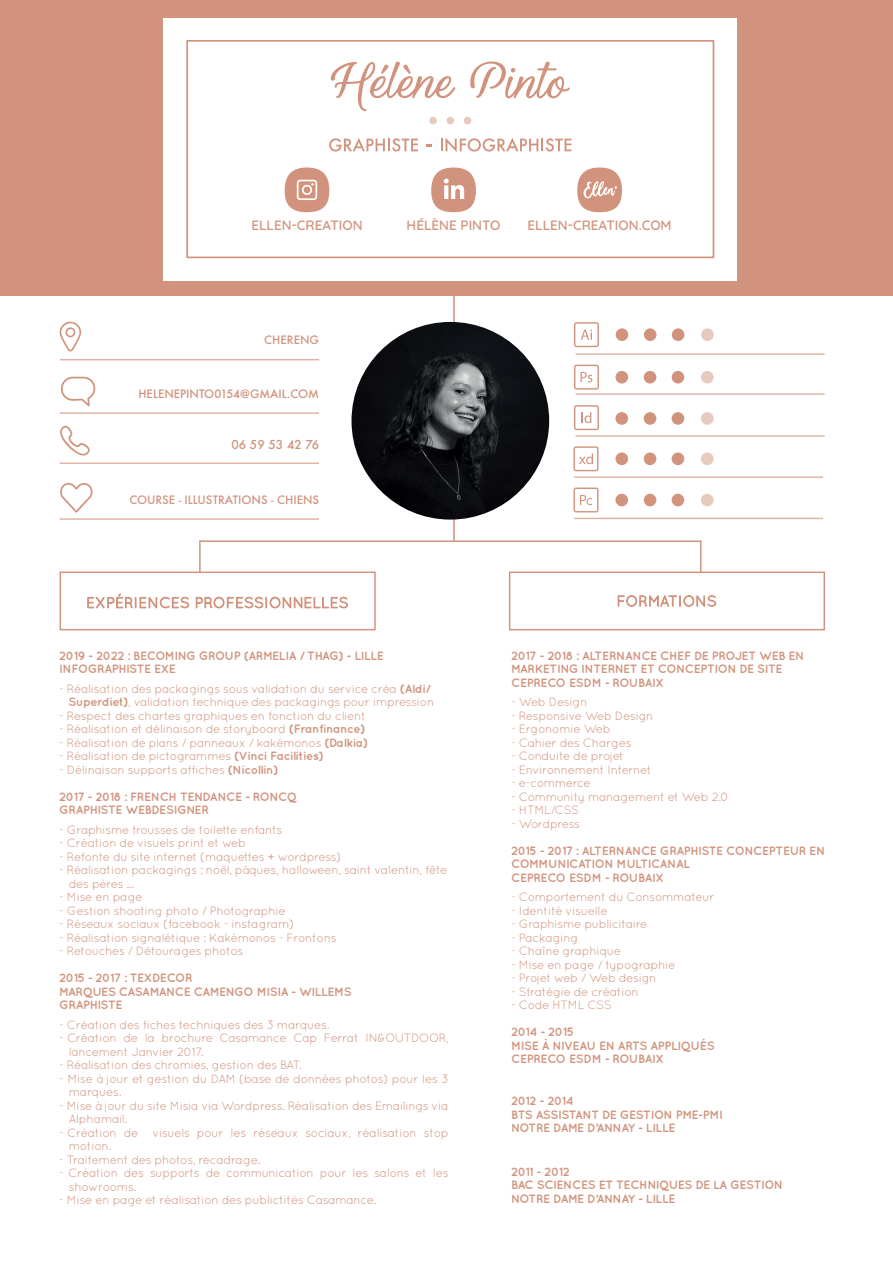
<style>
.page{position:relative;width:893px;height:1263px;background:#fff}
.page>*{position:absolute;margin:0;border:0;box-sizing:border-box;transform-origin:0 0}
.t1{font:600 13.5px "Quicksand";color:#d1937d}
.t2{font:12px/13.5px "Quicksand";letter-spacing:-.03em;color:#d1937d}
.t3{font:700 12px/13.5px "Quicksand";letter-spacing:-.03em;color:#d1937d}
.t4{font:500 12px "Futura";color:#d1937d}
.t5{font:500 11.25px "Futura";color:#d1937d}
.s1{font-weight:700}
</style>
<div class="page">
<div style="left:0;top:0;width:893px;height:295px;background:#d1937d"></div>
<svg style="left:60px;top:322px;width:21px;height:29px"></svg>
<hr style="left:60px;top:359px;width:259px;height:1px;background:#d1937d">
<hr style="left:60px;top:412px;width:259px;height:2px;background:#d1937d">
<svg style="left:61px;top:377px;width:34px;height:29px"></svg>
<hr style="left:60px;top:462px;width:259px;height:2px;background:#d1937d">
<svg style="left:60px;top:425px;width:30px;height:31px"></svg>
<hr style="left:576px;top:353px;width:249px;height:2px;background:#d1937d">
<svg style="left:574px;top:322px;width:25px;height:25px"></svg>
<div style="left:616px;top:328px;width:12px;height:13px;background:#d1937d;border-radius:50%"></div>
<div style="left:644px;top:328px;width:12px;height:13px;background:#d1937d;border-radius:50%"></div>
<div style="left:672px;top:328px;width:12px;height:13px;background:#d1937d;border-radius:50%"></div>
<svg style="left:701px;top:328px;width:13px;height:13px"></svg>
<hr style="left:576px;top:393px;width:249px;height:2px;background:#d1937d">
<svg style="left:574px;top:365px;width:25px;height:25px"></svg>
<div style="left:615px;top:371px;width:13px;height:12px;background:#d1937d;border-radius:50%"></div>
<div style="left:644px;top:371px;width:12px;height:12px;background:#d1937d;border-radius:50%"></div>
<div style="left:672px;top:371px;width:12px;height:12px;background:#d1937d;border-radius:50%"></div>
<div style="left:701px;top:371px;width:13px;height:12px;background:#e8c9be;border-radius:50%"></div>
<hr style="left:576px;top:435px;width:249px;height:2px;background:#d1937d">
<svg style="left:574px;top:405px;width:25px;height:25px"></svg>
<div style="left:615px;top:412px;width:13px;height:13px;background:#d1937d;border-radius:50%"></div>
<div style="left:644px;top:412px;width:12px;height:13px;background:#d1937d;border-radius:50%"></div>
<div style="left:672px;top:412px;width:12px;height:13px;background:#d1937d;border-radius:50%"></div>
<svg style="left:701px;top:412px;width:13px;height:13px"></svg>
<hr style="left:574px;top:476px;width:249px;height:2px;background:#d1937d">
<svg style="left:574px;top:446px;width:24px;height:25px"></svg>
<div style="left:615px;top:452px;width:13px;height:13px;background:#d1937d;border-radius:50%"></div>
<div style="left:644px;top:452px;width:12px;height:13px;background:#d1937d;border-radius:50%"></div>
<div style="left:672px;top:452px;width:12px;height:13px;background:#d1937d;border-radius:50%"></div>
<svg style="left:701px;top:452px;width:13px;height:13px"></svg>
<hr style="left:574px;top:518px;width:249px;height:1px;background:#d1937d">
<svg style="left:574px;top:487px;width:24px;height:25px"></svg>
<div style="left:615px;top:494px;width:13px;height:12px;background:#d1937d;border-radius:50%"></div>
<div style="left:644px;top:494px;width:12px;height:12px;background:#d1937d;border-radius:50%"></div>
<div style="left:672px;top:494px;width:12px;height:12px;background:#d1937d;border-radius:50%"></div>
<div style="left:701px;top:494px;width:13px;height:12px;background:#e8c9be;border-radius:50%"></div>
<div style="left:60px;top:571px;width:316px;height:59px;background:#fff;border:2px solid #d1937d"></div>
<svg style="left:87px;top:593px;width:261px;height:16px"></svg>
<div style="left:509px;top:571px;width:316px;height:59px;background:#fff;border:2px solid #d1937d"></div>
<svg style="left:617px;top:595px;width:100px;height:12px"></svg>
<hr style="left:453px;top:246px;width:2px;height:295px;background:#d1937d">
<hr style="left:200px;top:540px;width:501px;height:2px;background:#d1937d">
<hr style="left:199px;top:540px;width:2px;height:32px;background:#d1937d">
<hr style="left:700px;top:540px;width:1px;height:32px;background:#d1937d">
<img style="left:351px;top:322px;width:198px;height:198px;border-radius:99px">
<div style="left:164px;top:18px;width:573px;height:262px;background:#fff"></div>
<div style="left:186px;top:40px;width:528px;height:218px;border:2px solid #d1937d"></div>
<div style="left:285px;top:167px;width:44px;height:45px;background:#d1937d;border-radius:50%"></div>
<svg style="left:297px;top:180px;width:20px;height:20px"></svg>
<div style="left:431px;top:167px;width:45px;height:45px;background:#d1937d;border-radius:50%"></div>
<svg style="left:444px;top:179px;width:20px;height:20px"></svg>
<div style="left:577px;top:167px;width:45px;height:45px;background:#d1937d;border-radius:50%"></div>
<svg style="left:583px;top:181px;width:34px;height:17px"></svg>
<svg style="left:329px;top:138px;width:89px;height:14px"></svg>
<svg style="left:426px;top:144px;width:6px;height:3px"></svg>
<svg style="left:441px;top:138px;width:130px;height:14px"></svg>
<div style="left:429px;top:117px;width:8px;height:7px;background:#e8c9be;border-radius:50%"></div>
<div style="left:447px;top:117px;width:7px;height:7px;background:#e8c9be;border-radius:50%"></div>
<div style="left:464px;top:117px;width:7px;height:7px;background:#e8c9be;border-radius:50%"></div>
<svg style="left:331px;top:62px;width:124px;height:49px"></svg>
<svg style="left:470px;top:62px;width:100px;height:36px"></svg>
<hr style="left:60px;top:518px;width:259px;height:2px;background:#d1937d">
<svg style="left:60px;top:482px;width:33px;height:31px"></svg>
<p class="t1" style="left:251px;top:215px;width:113px">ELLEN-CREATION</p>
<p class="t1" style="left:407px;top:215px;width:95px">HÉLÈNE PINTO</p>
<p class="t1" style="left:528px;top:215px;width:146px">ELLEN-CREATION.COM</p>
<p class="t5" style="left:264px;top:333px;width:56px">CHERENG</p>
<p class="t5" style="left:138px;top:386px;width:182px">HELENEPINTO0154@GMAIL.COM</p>
<p class="t4" style="left:231px;top:436px;width:89px">06 59 53 42 76</p>
<p class="t5" style="left:129px;top:492px;width:191px">COURSE - ILLUSTRATIONS - CHIENS</p>
<p class="t3" style="left:59px;top:648px;width:326px">2019 - 2022 : BECOMING GROUP (ARMELIA / THAG) - LILLE<br>INFOGRAPHISTE EXE</p>
<p class="t2" style="left:68px;top:681px;width:367px;text-indent:-9px">- Réalisation des packagings sous validation du service créa <span class="s1">(Aldi/<br>Superdiet)</span>, validation technique des packagings pour impression</p>
<p class="t2" style="left:59px;top:708px;width:308px">- Respect des chartes graphiques en fonction du client</p>
<p class="t2" style="left:59px;top:722px;width:307px">- Réalisation et délinaison de storyboard <span class="s1">(Franfinance)</span></p>
<p class="t2" style="left:59px;top:735px;width:310px">- Réalisation de plans / panneaux / kakémonos <span class="s1">(Dalkia)</span></p>
<p class="t2" style="left:59px;top:749px;width:266px">- Réalisation de pictogrammes <span class="s1">(Vinci Facilities)</span></p>
<p class="t2" style="left:59px;top:762px;width:221px">- Délinaison supports affiches <span class="s1">(Nicollin)</span></p>
<p class="t3" style="left:59px;top:789px;width:239px">2017 - 2018 : FRENCH TENDANCE - RONCQ<br>GRAPHISTE WEBDESIGNER</p>
<p class="t2" style="left:59px;top:822px;width:225px">- Graphisme trousses de toilette enfants</p>
<p class="t2" style="left:59px;top:836px;width:188px">- Création de visuels print et web</p>
<p class="t2" style="left:59px;top:849px;width:284px">- Refonte du site internet (maquettes + wordpress)</p>
<p class="t2" style="left:69px;top:863px;width:380px;text-indent:-10px">- Réalisation packagings : noël, pâques, halloween, saint valentin, fête des pères ...</p>
<p class="t2" style="left:59px;top:890px;width:85px">- Mise en page</p>
<p class="t2" style="left:59px;top:903px;width:228px">- Gestion shooting photo / Photographie</p>
<p class="t2" style="left:59px;top:917px;width:237px">- Réseaux sociaux (facebook - instagram)</p>
<p class="t2" style="left:59px;top:930px;width:279px">- Réalisation signalétique : Kakémonos - Frontons</p>
<p class="t2" style="left:59px;top:944px;width:186px">- Retouches / Détourages photos</p>
<p class="t3" style="left:59px;top:971px;width:294px">2015 - 2017 : TEXDECOR<br>MARQUES CASAMANCE CAMENGO MISIA - WILLEMS<br>GRAPHISTE</p>
<p class="t2" style="left:59px;top:1017px;width:272px">- Création des fiches techniques des 3 marques.</p>
<p class="t2" style="left:69px;top:1031px;width:381px;text-indent:-10px">- Création de la brochure Casamance Cap Ferrat IN&amp;OUTDOOR, lancement Janvier 2017.</p>
<p class="t2" style="left:59px;top:1058px;width:244px">- Réalisation des chromies, gestion des BAT.</p>
<p class="t2" style="left:69px;top:1071px;width:381px;text-indent:-10px">- Mise à jour et gestion du DAM (base de données photos) pour les 3 marques.</p>
<p class="t2" style="left:69px;top:1098px;width:381px;text-indent:-10px">- Mise à jour du site Misia via Wordpress. Réalisation des Emailings via<br>Alphamail.</p>
<p class="t2" style="left:69px;top:1125px;width:381px;text-indent:-10px">- Création de visuels pour les réseaux sociaux, réalisation stop motion.</p>
<p class="t2" style="left:59px;top:1152px;width:203px">- Traitement des photos, recadrage.</p>
<p class="t2" style="left:69px;top:1166px;width:381px;text-indent:-10px">- Création des supports de communication pour les salons et les showrooms.</p>
<p class="t2" style="left:59px;top:1193px;width:319px">- Mise en page et réalisation des publictités Casamance.</p>
<p class="t3" style="left:511px;top:648px;width:295px">2017 - 2018 : ALTERNANCE CHEF DE PROJET WEB EN<br>MARKETING INTERNET ET CONCEPTION DE SITE<br>CEPRECO ESDM - ROUBAIX</p>
<p class="t2" style="left:511px;top:695px;width:78px">- Web Design</p>
<p class="t2" style="left:511px;top:708px;width:144px">- Responsive Web Design</p>
<p class="t2" style="left:511px;top:722px;width:101px">- Ergonomie Web</p>
<p class="t2" style="left:511px;top:735px;width:122px">- Cahier des Charges</p>
<p class="t2" style="left:511px;top:749px;width:114px">- Conduite de projet</p>
<p class="t2" style="left:511px;top:762px;width:142px">- Environnement Internet</p>
<p class="t2" style="left:511px;top:776px;width:81px">- e-commerce</p>
<p class="t2" style="left:511px;top:789px;width:219px">- Community management et Web 2.0</p>
<p class="t2" style="left:511px;top:803px;width:70px">- HTML/CSS</p>
<p class="t2" style="left:511px;top:816px;width:71px">- Wordpress</p>
<p class="t3" style="left:511px;top:843px;width:316px">2015 - 2017 : ALTERNANCE GRAPHISTE CONCEPTEUR EN<br>COMMUNICATION MULTICANAL<br>CEPRECO ESDM - ROUBAIX</p>
<p class="t2" style="left:511px;top:890px;width:205px">- Comportement du Consommateur</p>
<p class="t2" style="left:511px;top:903px;width:98px">- Identité visuelle</p>
<p class="t2" style="left:511px;top:917px;width:138px">- Graphisme publicitaire</p>
<p class="t2" style="left:511px;top:930px;width:69px">- Packaging</p>
<p class="t2" style="left:511px;top:944px;width:112px">- Chaîne graphique</p>
<p class="t2" style="left:511px;top:957px;width:166px">- Mise en page / typographie</p>
<p class="t2" style="left:511px;top:971px;width:147px">- Projet web / Web design</p>
<p class="t2" style="left:511px;top:984px;width:129px">- Stratégie de création</p>
<p class="t2" style="left:511px;top:998px;width:102px">- Code HTML CSS</p>
<p class="t3" style="left:511px;top:1025px;width:205px">2014 - 2015<br>MISE À NIVEAU EN ARTS APPLIQUÉS<br>CEPRECO ESDM - ROUBAIX</p>
<p class="t3" style="left:511px;top:1094px;width:213px">2012 - 2014<br>BTS ASSISTANT DE GESTION PME-PMI<br>NOTRE DAME D’ANNAY - LILLE</p>
<p class="t3" style="left:511px;top:1164px;width:274px">2011 - 2012<br>BAC SCIENCES ET TECHNIQUES DE LA GESTION<br>NOTRE DAME D’ANNAY - LILLE</p>
</div>
